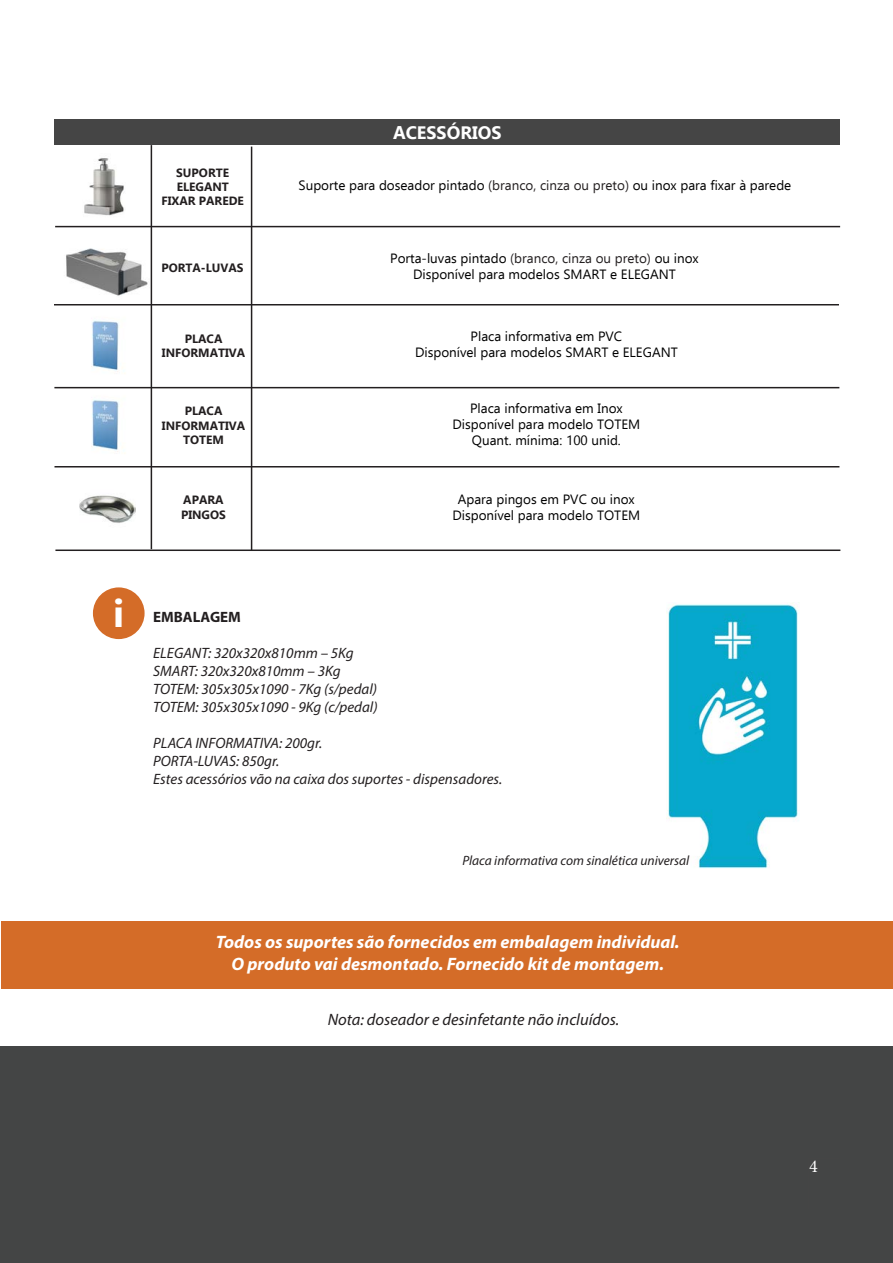
<style>
.page{position:relative;width:893px;height:1263px;background:#fff}
.page>*{position:absolute;margin:0;border:0;box-sizing:border-box;transform-origin:0 0}
.t1{font:700 39px "Myanmar Text";color:#fff}
.t2{font:italic 700 18px "Myriad Pro";color:#fff}
.t3{font:700 18px "Ebrima";color:#fff}
.t4{font:18px "Minion Pro";color:#fff}
.t5{font:italic 16.5px "Myriad Pro";color:#231f20}
.t6{font:italic 15px "Myriad Pro";color:#231f20}
.t7{font:700 15px "Myriad Pro";color:#231f20}
.t8{font:13.5px "Ebrima";color:#000001}
.t9{font:italic 13.5px "Myriad Pro";color:#231f20}
.t10{font:700 12px "Ebrima";color:#231f20}
.s1{color:#231f20}
</style>
<div class="page">
<img style="left:68px;top:305px;width:77px;height:149px">
<div style="left:0;top:1046px;width:893px;height:217px;background:#444545"></div>
<img style="left:66px;top:248px;width:82px;height:48px">
<img style="left:84px;top:158px;width:40px;height:58px">
<hr style="left:55px;top:226px;width:785px;height:1px;background:#231f20">
<div style="left:54px;top:119px;width:786px;height:26px;background:#454545"></div>
<hr style="left:54px;top:387px;width:785px;height:1px;background:#231f20">
<hr style="left:54px;top:304px;width:785px;height:1px;background:#231f20">
<hr style="left:151px;top:145px;width:1px;height:404px;background:#231f20">
<hr style="left:251px;top:147px;width:1px;height:404px;background:#231f20">
<div style="left:93px;top:587px;width:52px;height:52px;background:#d46c28;border-radius:50%"></div>
<div style="left:1px;top:921px;width:892px;height:68px;background:#d46c28"></div>
<img style="left:666px;top:603px;width:132px;height:266px">
<hr style="left:54px;top:466px;width:785px;height:1px;background:#231f20">
<img style="left:80px;top:495px;width:56px;height:28px">
<hr style="left:55px;top:549px;width:785px;height:2px;background:#231f20">
<p class="t1" style="left:113px;top:591px;width:13px">i</p>
<p class="t10" style="left:176px;top:163px;width:54px">SUPORTE</p>
<p class="t10" style="left:177px;top:177px;width:54px">ELEGANT</p>
<p class="t10" style="left:162px;top:192px;width:84px">FIXAR PAREDE</p>
<p class="t10" style="left:161px;top:258px;width:84px">PORTA-LUVAS</p>
<p class="t10" style="left:185px;top:329px;width:39px">PLACA</p>
<p class="t10" style="left:162px;top:343px;width:85px">INFORMATIVA</p>
<p class="t10" style="left:185px;top:402px;width:39px">PLACA</p>
<p class="t10" style="left:162px;top:416px;width:85px">INFORMATIVA</p>
<p class="t10" style="left:183px;top:430px;width:42px">TOTEM</p>
<p class="t10" style="left:183px;top:491px;width:42px">APARA</p>
<p class="t10" style="left:181px;top:505px;width:46px">PINGOS</p>
<p class="t3" style="left:393px;top:118px;width:110px">ACESSÓRIOS</p>
<p class="t8" style="left:299px;top:176px;width:494px">Suporte para doseador pintado <span class="s1">(branco, cinza ou preto)</span> ou inox para fixar à parede</p>
<p class="t8" style="left:390px;top:248px;width:310px">Porta-luvas pintado <span class="s1">(branco, cinza ou preto)</span> ou inox</p>
<p class="t8" style="left:413px;top:264px;width:264px">Disponível para modelos SMART e ELEGANT</p>
<p class="t8" style="left:471px;top:326px;width:153px">Placa informativa em PVC</p>
<p class="t8" style="left:415px;top:343px;width:264px">Disponível para modelos SMART e ELEGANT</p>
<p class="t8" style="left:470px;top:398px;width:154px">Placa informativa em Inox</p>
<p class="t8" style="left:452px;top:414px;width:189px">Disponível para modelo TOTEM</p>
<p class="t8" style="left:472px;top:430px;width:150px">Quant. mínima: 100 unid.</p>
<p class="t8" style="left:458px;top:489px;width:178px">Apara pingos em PVC ou inox</p>
<p class="t8" style="left:452px;top:505px;width:189px">Disponível para modelo TOTEM</p>
<p class="t7" style="left:153px;top:607px;width:89px">EMBALAGEM</p>
<p class="t6" style="left:153px;top:644px;width:202px">ELEGANT: 320x320x810mm – 5Kg</p>
<p class="t6" style="left:153px;top:662px;width:189px">SMART: 320x320x810mm – 3Kg</p>
<p class="t6" style="left:153px;top:680px;width:225px">TOTEM: 305x305x1090 - 7Kg (s/pedal)</p>
<p class="t6" style="left:153px;top:698px;width:226px">TOTEM: 305x305x1090 - 9Kg (c/pedal)</p>
<p class="t6" style="left:153px;top:734px;width:171px">PLACA INFORMATIVA: 200gr.</p>
<p class="t6" style="left:153px;top:752px;width:128px">PORTA-LUVAS: 850gr.</p>
<p class="t6" style="left:153px;top:770px;width:350px">Estes acessórios vão na caixa dos suportes - dispensadores.</p>
<p class="t9" style="left:462px;top:852px;width:229px">Placa informativa com sinalética universal</p>
<p class="t2" style="left:216px;top:930px;width:465px">Todos os suportes são fornecidos em embalagem individual.</p>
<p class="t2" style="left:231px;top:952px;width:434px">O produto vai desmontado. Fornecido kit de montagem.</p>
<p class="t5" style="left:328px;top:1009px;width:293px">Nota: doseador e desinfetante não incluídos.</p>
<p class="t4" style="left:809px;top:1154px;width:10px">4</p>
</div>
